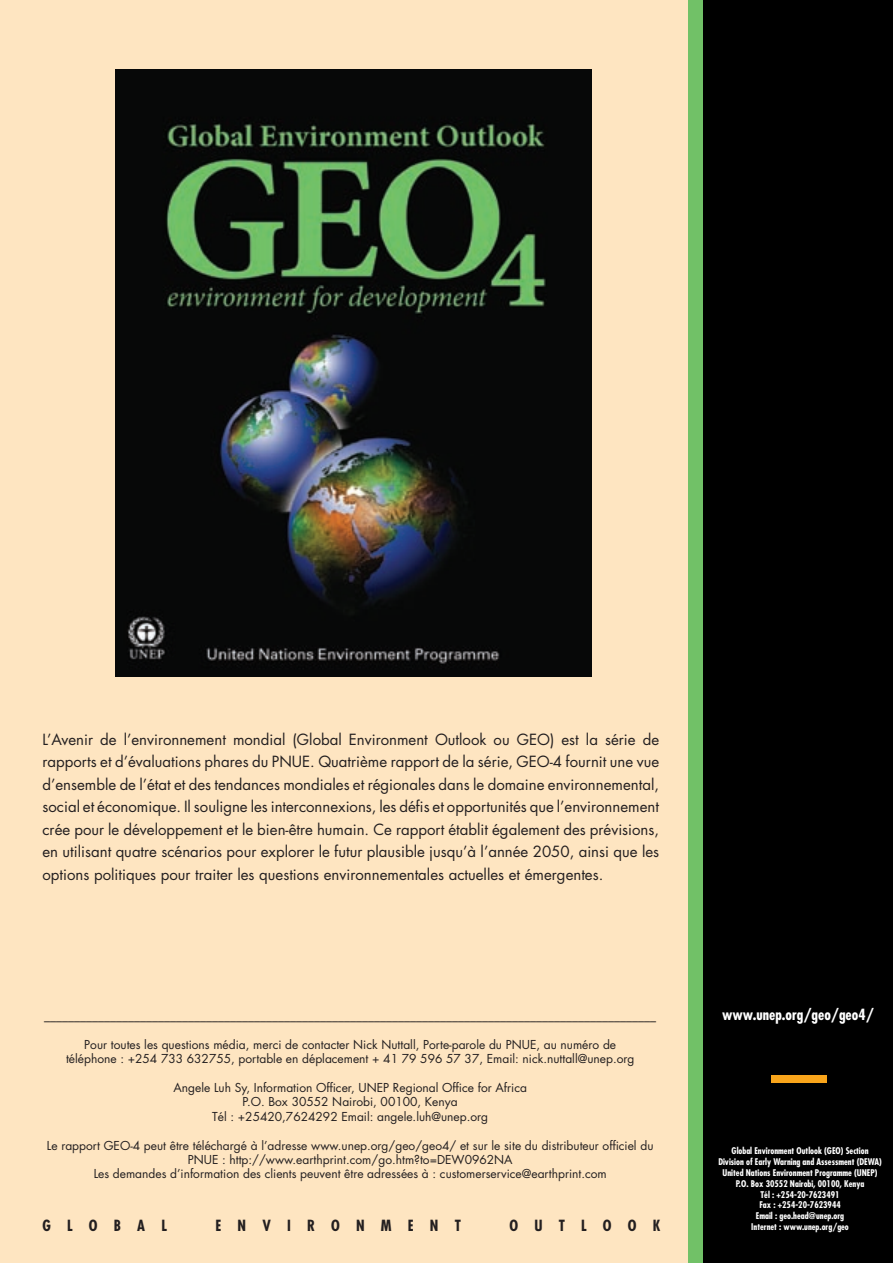
<style>
.page{position:relative;width:893px;height:1263px;background:#fee5c1}
.page>*{position:absolute;margin:0;border:0;box-sizing:border-box;transform-origin:0 0}
.t1{font:15px/22.5px "Futura";color:#231f20;text-align:justify}
.t2{font:700 condensed 15px "Futura";color:#231f20}
.t3{font:700 condensed 15px "Futura";color:#fff}
.t4{font:12px/14.4px "Futura";color:#231f20;text-align:center}
.t5{font:700 condensed 9px/10.8px "Futura";color:#fff;text-align:center}
</style>
<div class="page">
<div style="left:699px;top:0;width:194px;height:1263px;background:#000"></div>
<div style="left:689px;top:0;width:14px;height:1263px;background:#71c167"></div>
<div style="left:771px;top:1075px;width:56px;height:8px;background:#f9a51b"></div>
<img style="left:115px;top:70px;width:476px;height:607px">
<p class="t1" style="left:43px;top:728px;width:618px">L’Avenir de l’environnement mondial (Global Environment Outlook ou GEO) est la série de rapports et d’évaluations phares du PNUE. Quatrième rapport de la série, GEO-4 fournit une vue d’ensemble de l’état et des tendances mondiales et régionales dans le domaine environnemental, social et économique. Il souligne les interconnexions, les défis et opportunités que l’environnement crée pour le développement et le bien-être humain. Ce rapport établit également des prévisions, en utilisant quatre scénarios pour explorer le futur plausible jusqu’à l’année 2050, ainsi que les options politiques pour traiter les questions environnementales actuelles et émergentes.</p>
<p class="t4" style="left:44px;top:1008px;width:613px">______________________________________________________________________________________________________</p>
<p class="t4" style="left:66px;top:1037px;width:570px">Pour toutes les questions média, merci de contacter Nick Nuttall, Porte-parole du PNUE, au numéro de téléphone : +254 733 632755, portable en déplacement + 41 79 596 57 37, Email: nick.nuttall@unep.org</p>
<p class="t4" style="left:173px;top:1080px;width:355px">Angele Luh Sy, Information Officer, UNEP Regional Office for Africa<br>P.O. Box 30552 Nairobi, 00100, Kenya<br>Tél : +25420,7624292 Email: angele.luh@unep.org</p>
<p class="t4" style="left:47px;top:1138px;width:608px">Le rapport GEO-4 peut être téléchargé à l’adresse www.unep.org/geo/geo4/ et sur le site du distributeur officiel du<br>PNUE : http://www.earthprint.com/go.htm?to=DEW0962NA<br>Les demandes d’information des clients peuvent être adressées à : customerservice@earthprint.com</p>
<p class="t2" style="left:43px;top:1216px;width:126px">G L O B A L</p>
<p class="t2" style="left:215px;top:1216px;width:247px">E N V I R O N M E N T</p>
<p class="t2" style="left:509px;top:1216px;width:152px">O U T L O O K</p>
<p class="t3" style="left:722px;top:1004px;width:153px">www.unep.org/geo/geo4/</p>
<p class="t5" style="left:718px;top:1145px;width:165px">Global Environment Outlook (GEO) Section Division of Early Warning and Assessment (DEWA)<br>United Nations Environment Programme (UNEP)<br>P.O. Box 30552 Nairobi, 00100, Kenya<br>Tél : +254-20-7623491<br>Fax : +254-20-7623944<br>Email : geo.head@unep.org<br>Internet : www.unep.org/geo</p>
</div>
